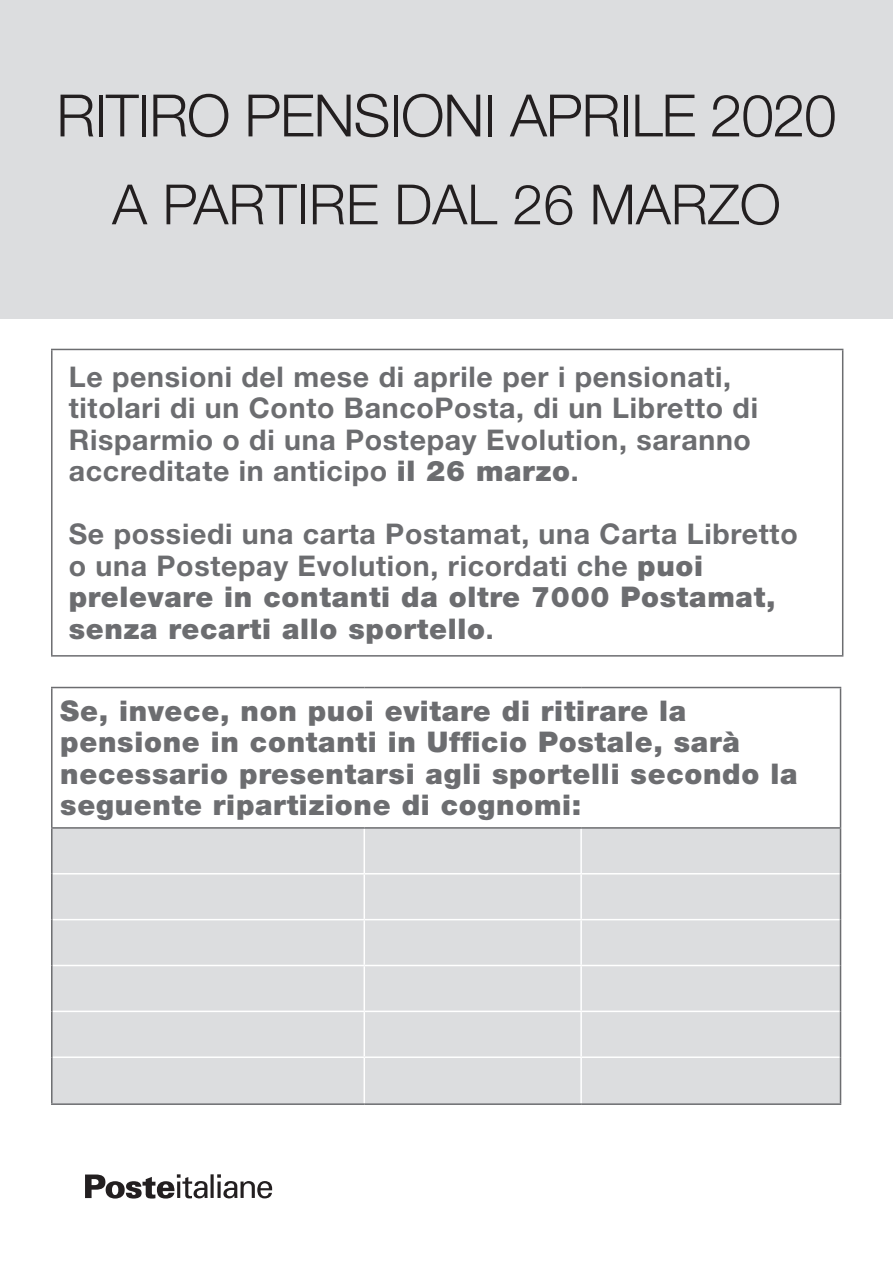
<style>
.page{position:relative;width:893px;height:1263px;background:#fff}
.page>*{position:absolute;margin:0;border:0;box-sizing:border-box;transform-origin:0 0}
.sottotitolo{font:300 58.5px "Helvetica Neue LT Std";letter-spacing:-.02em;color:#231f20}
.sottotitolo-2{font:300 55.5px "Helvetica Neue LT Std";color:#231f20}
.testi{font:700 28.5px/31.5px "Helvetica Neue LT Std";letter-spacing:.025em;color:#6c6d70}
.testi-2{font:900 28.5px/31.5px "Helvetica Neue LT Std";letter-spacing:.025em;color:#6c6d70}
.s1{font-weight:900}
</style>
<div class="page">
<div style="left:0;top:0;width:893px;height:319px;background:#dcdddf"></div>
<hr style="left:51px;top:349px;width:792px;height:1px;background:#6c6d70">
<hr style="left:51px;top:350px;width:2px;height:305px;background:#6c6d70">
<hr style="left:842px;top:350px;width:1px;height:305px;background:#6c6d70">
<hr style="left:51px;top:655px;width:792px;height:2px;background:#6c6d70">
<div style="left:53px;top:829px;width:787px;height:274px;background:#dcdddf"></div>
<hr style="left:364px;top:829px;width:1px;height:44px;background:#fff">
<hr style="left:580px;top:829px;width:2px;height:44px;background:#fff">
<hr style="left:53px;top:873px;width:311px;height:1px;background:#fff">
<hr style="left:364px;top:873px;width:217px;height:1px;background:#fff">
<hr style="left:364px;top:874px;width:1px;height:45px;background:#fff">
<hr style="left:581px;top:873px;width:259px;height:1px;background:#fff">
<hr style="left:580px;top:874px;width:2px;height:45px;background:#fff">
<hr style="left:53px;top:919px;width:311px;height:1px;background:#fff">
<hr style="left:364px;top:919px;width:217px;height:1px;background:#fff">
<hr style="left:364px;top:920px;width:1px;height:45px;background:#fff">
<hr style="left:581px;top:919px;width:259px;height:1px;background:#fff">
<hr style="left:580px;top:920px;width:2px;height:45px;background:#fff">
<hr style="left:53px;top:965px;width:311px;height:1px;background:#fff">
<hr style="left:364px;top:965px;width:217px;height:1px;background:#fff">
<hr style="left:364px;top:966px;width:1px;height:44px;background:#fff">
<hr style="left:581px;top:965px;width:259px;height:1px;background:#fff">
<hr style="left:580px;top:966px;width:2px;height:44px;background:#fff">
<hr style="left:53px;top:1010px;width:311px;height:2px;background:#fff">
<hr style="left:364px;top:1010px;width:217px;height:2px;background:#fff">
<hr style="left:364px;top:1012px;width:1px;height:44px;background:#fff">
<hr style="left:581px;top:1010px;width:259px;height:2px;background:#fff">
<hr style="left:580px;top:1012px;width:2px;height:44px;background:#fff">
<hr style="left:53px;top:1056px;width:311px;height:2px;background:#fff">
<hr style="left:364px;top:1056px;width:217px;height:2px;background:#fff">
<hr style="left:364px;top:1058px;width:1px;height:45px;background:#fff">
<hr style="left:581px;top:1056px;width:259px;height:2px;background:#fff">
<hr style="left:580px;top:1058px;width:2px;height:45px;background:#fff">
<hr style="left:51px;top:687px;width:313px;height:1px;background:#6c6d70">
<hr style="left:51px;top:688px;width:2px;height:139px;background:#6c6d70">
<hr style="left:364px;top:687px;width:217px;height:1px;background:#6c6d70">
<hr style="left:581px;top:687px;width:260px;height:1px;background:#6c6d70">
<hr style="left:840px;top:688px;width:1px;height:139px;background:#6c6d70">
<hr style="left:51px;top:829px;width:2px;height:45px;background:#6c6d70">
<hr style="left:840px;top:829px;width:1px;height:45px;background:#6c6d70">
<hr style="left:51px;top:874px;width:2px;height:46px;background:#6c6d70">
<hr style="left:840px;top:874px;width:1px;height:46px;background:#6c6d70">
<hr style="left:51px;top:920px;width:2px;height:45px;background:#6c6d70">
<hr style="left:840px;top:920px;width:1px;height:45px;background:#6c6d70">
<hr style="left:51px;top:965px;width:2px;height:46px;background:#6c6d70">
<hr style="left:840px;top:965px;width:1px;height:46px;background:#6c6d70">
<hr style="left:51px;top:1011px;width:2px;height:46px;background:#6c6d70">
<hr style="left:840px;top:1011px;width:1px;height:46px;background:#6c6d70">
<hr style="left:51px;top:1057px;width:2px;height:46px;background:#6c6d70">
<hr style="left:840px;top:1057px;width:1px;height:46px;background:#6c6d70">
<hr style="left:51px;top:1103px;width:313px;height:2px;background:#6c6d70">
<hr style="left:364px;top:1103px;width:217px;height:2px;background:#6c6d70">
<hr style="left:581px;top:1103px;width:260px;height:2px;background:#6c6d70">
<hr style="left:51px;top:827px;width:313px;height:2px;background:#6c6d70">
<hr style="left:364px;top:827px;width:217px;height:2px;background:#6c6d70">
<hr style="left:581px;top:827px;width:260px;height:2px;background:#6c6d70">
<svg style="left:85px;top:1174px;width:187px;height:24px"></svg>
<p class="sottotitolo" style="left:56px;top:80px;width:782px">RITIRO PENSIONI APRILE 2020</p>
<p class="sottotitolo-2" style="left:112px;top:171px;width:670px">A PARTIRE DAL 26 MARZO</p>
<p class="testi" style="left:69px;top:360px;width:691px">Le pensioni del mese di aprile per i pensionati, titolari di un Conto BancoPosta, di un Libretto di Risparmio o di una Postepay Evolution, saranno accreditate in anticipo <span class="s1">il 26 marzo</span>.</p>
<p class="testi" style="left:69px;top:518px;width:730px">Se possiedi una carta Postamat, una Carta Libretto o una Postepay Evolution, ricordati che <span class="s1">puoi prelevare in contanti da oltre 7000 Postamat, senza recarti allo sportello</span>.</p>
<p class="testi-2" style="left:60px;top:695px;width:739px">Se, invece, non puoi evitare di ritirare la pensione in contanti in Ufficio Postale, sarà necessario presentarsi agli sportelli secondo la seguente ripartizione di cognomi:</p>
</div>
